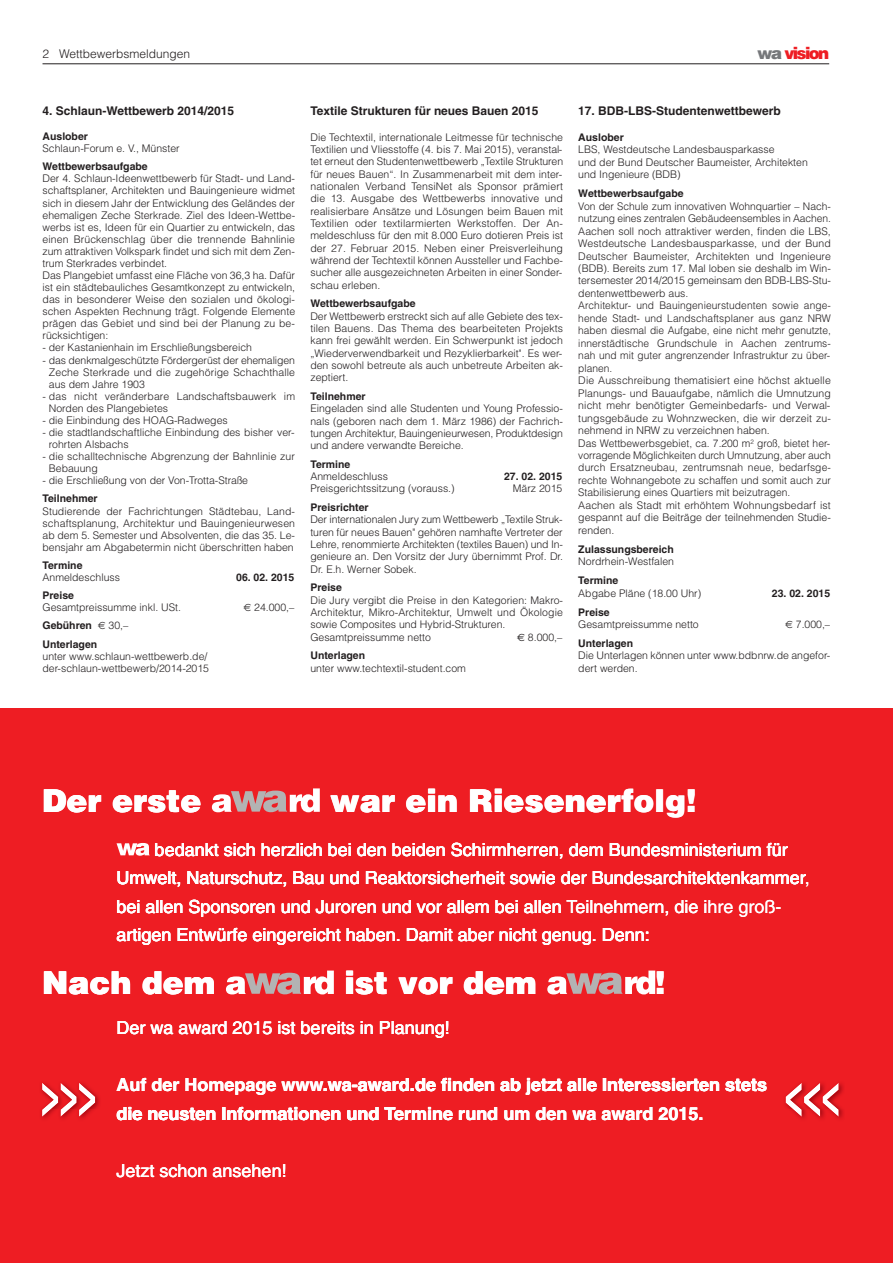
<style>
.page{position:relative;width:893px;height:1263px;background:#fff}
.page>*{position:absolute;margin:0;border:0;box-sizing:border-box;transform-origin:0 0}
.t1{font:900 31.5px "Helvetica";color:#fff}
.t2{font:18px "Helvetica";color:#fff}
.t3{font:700 18px "Helvetica";color:#fff}
.t4{font:900 16.5px "Helvetica";letter-spacing:-.1em;color:#ee1d23}
.t5{font:700 12px "Helvetica";color:#231f20}
.t6{font:300 12px "Helvetica";color:#231f20}
.t7{font:300 10.5px/12.5px "Helvetica";color:#231f20}
.t8{font:700 10.5px "Helvetica";color:#231f20}
.s1{color:#76787b}
.s2{font-family:"Euro Sans";font-weight:400}
</style>
<div class="page">
<hr style="left:43px;top:64px;width:786px;height:1px;background:#231f20">
<div style="left:0;top:708px;width:893px;height:555px;background:#ee1d23"></div>
<svg style="left:117px;top:843px;width:33px;height:13px"></svg>
<svg style="left:212px;top:788px;width:108px;height:24px"></svg>
<svg style="left:226px;top:970px;width:108px;height:24px"></svg>
<svg style="left:547px;top:970px;width:108px;height:24px"></svg>
<svg style="left:42px;top:1083px;width:53px;height:30px"></svg>
<svg style="left:786px;top:1083px;width:53px;height:30px"></svg>
<img style="left:42px;top:1106px;width:56px;height:3px">
<img style="left:786px;top:1106px;width:55px;height:3px">
<img style="left:41px;top:1113px;width:49px;height:6px">
<img style="left:795px;top:1113px;width:49px;height:6px">
<p class="t6" style="left:43px;top:46px;width:149px">2 Wettbewerbsmeldungen</p>
<h3 class="t4" style="left:757px;top:43px;width:73px"><span class="s1">wa</span> vision</h3>
<p class="t5" style="left:43px;top:106px;width:193px">4. Schlaun-Wettbewerb 2014/2015</p>
<p class="t8" style="left:43px;top:133px;width:47px">Auslober</p>
<p class="t7" style="left:43px;top:142px;width:139px">Schlaun-Forum e. V., Münster</p>
<p class="t8" style="left:43px;top:163px;width:107px">Wettbewerbsaufgabe</p>
<p class="t7" style="left:43px;top:173px;width:254px;line-height:12px">Der 4. Schlaun-Ideenwettbewerb für Stadt- und Land&shy;schaftsplaner, Architekten und Bauingenieure widmet sich in diesem Jahr der Entwicklung des Geländes der ehemaligen Zeche Sterkrade. Ziel des Ideen-Wettbe&shy;werbs ist es, Ideen für ein Quartier zu entwickeln, das einen Brückenschlag über die trennende Bahnlinie zum attraktiven Volkspark findet und sich mit dem Zen&shy;trum Sterkrades verbindet.<br>Das Plangebiet umfasst eine Fläche von 36,3 ha. Dafür ist ein städtebauliches Gesamtkonzept zu entwickeln, das in besonderer Weise den sozialen und ökologi&shy;schen Aspekten Rechnung trägt. Folgende Elemente prägen das Gebiet und sind bei der Planung zu be&shy;rücksichtigen:</p>
<p class="t7" style="left:43px;top:342px;width:211px">- der Kastanienhain im Erschließungsbereich</p>
<p class="t7" style="left:49px;top:354px;width:248px;text-align:justify;text-indent:-6px">- das denkmalgeschützte Fördergerüst der ehemaligen Zeche Sterkrade und die zugehörige Schachthalle aus dem Jahre 1903</p>
<p class="t7" style="left:49px;top:390px;width:248px;line-height:12px;text-indent:-6px">- das nicht veränderbare Landschaftsbauwerk im<br>Norden des Plangebietes</p>
<p class="t7" style="left:43px;top:414px;width:187px">- die Einbindung des HOAG-Radweges</p>
<p class="t7" style="left:49px;top:426px;width:247px;line-height:12px;text-indent:-6px">- die stadtlandschaftliche Einbindung des bisher ver&shy;rohrten Alsbachs</p>
<p class="t7" style="left:49px;top:451px;width:248px;line-height:12px;text-indent:-6px">- die schalltechnische Abgrenzung der Bahnlinie zur<br>Bebauung</p>
<p class="t7" style="left:43px;top:474px;width:207px">- die Erschließung von der Von-Trotta-Straße</p>
<p class="t8" style="left:43px;top:495px;width:57px">Teilnehmer</p>
<p class="t7" style="left:43px;top:505px;width:254px;text-align:justify">Studierende der Fachrichtungen Städtebau, Land&shy;schaftsplanung, Architektur und Bauingenieurwesen ab dem 5. Semester und Absolventen, die das 35. Le&shy;bensjahr am Abgabetermin nicht überschritten haben</p>
<p class="t8" style="left:43px;top:561px;width:42px">Termine</p>
<p class="t7" style="left:43px;top:571px;width:79px">Anmeldeschluss</p>
<p class="t8" style="left:236px;top:573px;width:60px">06. 02. 2015</p>
<p class="t8" style="left:43px;top:592px;width:33px">Preise</p>
<p class="t7" style="left:43px;top:601px;width:140px">Gesamtpreissumme inkl. USt.</p>
<p class="t7" style="left:254px;top:601px;width:42px">24.000,–</p>
<p class="t8" style="left:43px;top:622px;width:51px">Gebühren</p>
<p class="t7" style="left:109px;top:619px;width:21px">30,–</p>
<p class="t8" style="left:43px;top:640px;width:56px">Unterlagen</p>
<p class="t7" style="left:43px;top:650px;width:168px">unter www.schlaun-wettbewerb.de/ der-schlaun-wettbewerb/2014-2015</p>
<p class="t5" style="left:310px;top:106px;width:230px">Textile Strukturen für neues Bauen 2015</p>
<p class="t7" style="left:310px;top:131px;width:254px;text-align:justify">Die Techtextil, internationale Leitmesse für technische Textilien und Vliesstoffe (4. bis 7. Mai 2015), veranstal&shy;tet erneut den Studentenwettbewerb „Textile Strukturen für neues Bauen“. In Zusammenarbeit mit dem inter&shy;nationalen Verband TensiNet als Sponsor prämiert die 13. Ausgabe des Wettbewerbs innovative und realisierbare Ansätze und Lösungen beim Bauen mit Textilien oder textilarmierten Werkstoffen. Der An - meldeschluss für den mit 8.000 Euro dotieren Preis ist der 27. Februar 2015. Neben einer Preisverleihung während der Techtextil können Aussteller und Fachbe&shy;sucher alle ausgezeichneten Arbeiten in einer Sonder&shy;schau erleben.</p>
<p class="t8" style="left:310px;top:300px;width:107px">Wettbewerbsaufgabe</p>
<p class="t7" style="left:310px;top:310px;width:254px;text-align:justify">Der Wettbewerb erstreckt sich auf alle Gebiete des tex&shy;tilen Bauens. Das Thema des bearbeiteten Projekts kann frei gewählt werden. Ein Schwerpunkt ist jedoch „Wiederverwendbarkeit und Rezyklierbarkeit". Es wer&shy;den sowohl betreute als auch unbetreute Arbeiten ak&shy;zeptiert.</p>
<p class="t8" style="left:310px;top:392px;width:57px">Teilnehmer</p>
<p class="t7" style="left:310px;top:402px;width:254px;text-align:justify">Eingeladen sind alle Studenten und Young Professio&shy;nals (geboren nach dem 1. März 1986) der Fachrich&shy;tungen Architektur, Bauingenieurwesen, Produktdesign und andere verwandte Bereiche.</p>
<p class="t8" style="left:310px;top:460px;width:42px">Termine</p>
<p class="t7" style="left:310px;top:470px;width:79px">Anmeldeschluss</p>
<p class="t8" style="left:504px;top:473px;width:60px">27. 02. 2015</p>
<p class="t7" style="left:310px;top:483px;width:146px">Preisgerichtssitzung (vorauss.)</p>
<p class="t7" style="left:513px;top:483px;width:51px">März 2015</p>
<p class="t8" style="left:310px;top:504px;width:60px">Preisrichter</p>
<p class="t7" style="left:310px;top:514px;width:254px;text-align:justify">Der internationalen Jury zum Wettbewerb „Textile Struk&shy;turen für neues Bauen" gehören namhafte Vertreter der Lehre, renommierte Architekten (textiles Bauen) und In&shy;genieure an. Den Vorsitz der Jury übernimmt Prof. Dr.<br>Dr. E.h. Werner Sobek.</p>
<p class="t8" style="left:310px;top:584px;width:33px">Preise</p>
<p class="t7" style="left:310px;top:594px;width:254px">Die Jury vergibt die Preise in den Kategorien: Makro-Architektur, Mikro-Architektur, Umwelt und Ökologie sowie Composites und Hybrid-Strukturen.<br>Gesamtpreissumme netto</p>
<p class="t7" style="left:517px;top:631px;width:47px"><span class="s2">€</span> 8.000,–</p>
<p class="t8" style="left:310px;top:652px;width:56px">Unterlagen</p>
<p class="t7" style="left:310px;top:662px;width:157px">unter www.techtextil-student.com</p>
<p class="t5" style="left:578px;top:106px;width:204px">17. BDB-LBS-Studentenwettbewerb</p>
<p class="t8" style="left:578px;top:133px;width:47px">Auslober</p>
<p class="t7" style="left:578px;top:143px;width:231px">LBS, Westdeutsche Landesbausparkasse<br>und der Bund Deutscher Baumeister, Architekten und Ingenieure (BDB)</p>
<p class="t8" style="left:578px;top:190px;width:107px">Wettbewerbsaufgabe</p>
<p class="t7" style="left:578px;top:200px;width:254px">Von der Schule zum innovativen Wohnquartier – Nach&shy;nutzung eines zentralen Gebäudeensembles in Aachen.<br>Aachen soll noch attraktiver werden, finden die LBS, Westdeutsche Landesbausparkasse, und der Bund Deutscher Baumeister, Architekten und Ingenieure (BDB). Bereits zum 17. Mal loben sie deshalb im Win&shy;tersemester 2014/2015 gemeinsam den BDB-LBS-Stu&shy;dentenwettbewerb aus.<br>Architektur- und Bauingenieurstudenten sowie ange&shy;hende Stadt- und Landschaftsplaner aus ganz NRW haben diesmal die Aufgabe, eine nicht mehr genutzte, innerstädtische Grundschule in Aachen zentrums&shy;nah und mit guter angrenzender Infrastruktur zu über&shy;planen.<br>Die Ausschreibung thematisiert eine höchst aktuelle Planungs- und Bauaufgabe, nämlich die Umnutzung nicht mehr benötigter Gemeinbedarfs- und Verwal&shy;tungsgebäude zu Wohnzwecken, die wir derzeit zu&shy;nehmend in NRW zu verzeichnen haben.<br>Das Wettbewerbsgebiet, ca. 7.200 m<sup>2</sup> groß, bietet her&shy;vorragende Möglichkeiten durch Umnutzung, aber auch durch Ersatzneubau, zentrumsnah neue, be darfs ge&shy;rechte Wohnangebote zu schaffen und somit auch zur Stabilisierung eines Quartiers mit beizutragen.<br>Aachen als Stadt mit erhöhtem Wohnungsbedarf ist gespannt auf die Beiträge der teilnehmenden Studie&shy;renden.</p>
<p class="t8" style="left:578px;top:545px;width:97px">Zulassungsbereich</p>
<p class="t7" style="left:578px;top:555px;width:97px">Nordrhein-Westfalen</p>
<p class="t8" style="left:578px;top:577px;width:42px">Termine</p>
<p class="t7" style="left:578px;top:587px;width:124px">Abgabe Pläne (18.00 Uhr)</p>
<p class="t8" style="left:772px;top:589px;width:60px">23. 02. 2015</p>
<p class="t8" style="left:578px;top:608px;width:33px">Preise</p>
<p class="t7" style="left:578px;top:618px;width:122px">Gesamtpreissumme netto</p>
<p class="t7" style="left:796px;top:618px;width:36px">7.000,–</p>
<p class="t8" style="left:578px;top:639px;width:56px">Unterlagen</p>
<p class="t7" style="left:578px;top:649px;width:254px">Die Unterlagen können unter www.bdbnrw.de angefor&shy;dert werden.</p>
<h1 class="t1" style="left:42px;top:782px;width:161px">Der erste</h1>
<h1 class="t1" style="left:330px;top:782px;width:368px">war ein Riesenerfolg!</h1>
<h2 class="t2" style="left:155px;top:843px;width:635px">bedankt sich herzlich bei den beiden Schirmherren, dem Bundesministerium für</h2>
<h2 class="t2" style="left:117px;top:871px;width:695px">Umwelt, Naturschutz, Bau und Reaktorsicherheit sowie der Bundesarchitektenkammer,</h2>
<h2 class="t2" style="left:117px;top:900px;width:666px">bei allen Sponsoren und Juroren und vor allem bei allen Teilnehmern, die ihre groß-</h2>
<h2 class="t2" style="left:117px;top:928px;width:535px">artigen Entwürfe eingereicht haben. Damit aber nicht genug. Denn:</h2>
<h1 class="t1" style="left:344px;top:964px;width:194px">ist vor dem</h1>
<h1 class="t1" style="left:655px;top:964px;width:12px">!</h1>
<h1 class="t1" style="left:42px;top:964px;width:175px">Nach dem</h1>
<h2 class="t2" style="left:117px;top:1021px;width:335px">Der wa award 2015 ist bereits in Planung!</h2>
<h2 class="t3" style="left:117px;top:1078px;width:652px">Auf der Homepage www.wa-award.de finden ab jetzt alle Interessierten stets</h2>
<h2 class="t3" style="left:117px;top:1107px;width:588px">die neusten Informationen und Termine rund um den wa award 2015.</h2>
<h2 class="t2" style="left:117px;top:1164px;width:172px">Jetzt schon ansehen!</h2>
</div>
